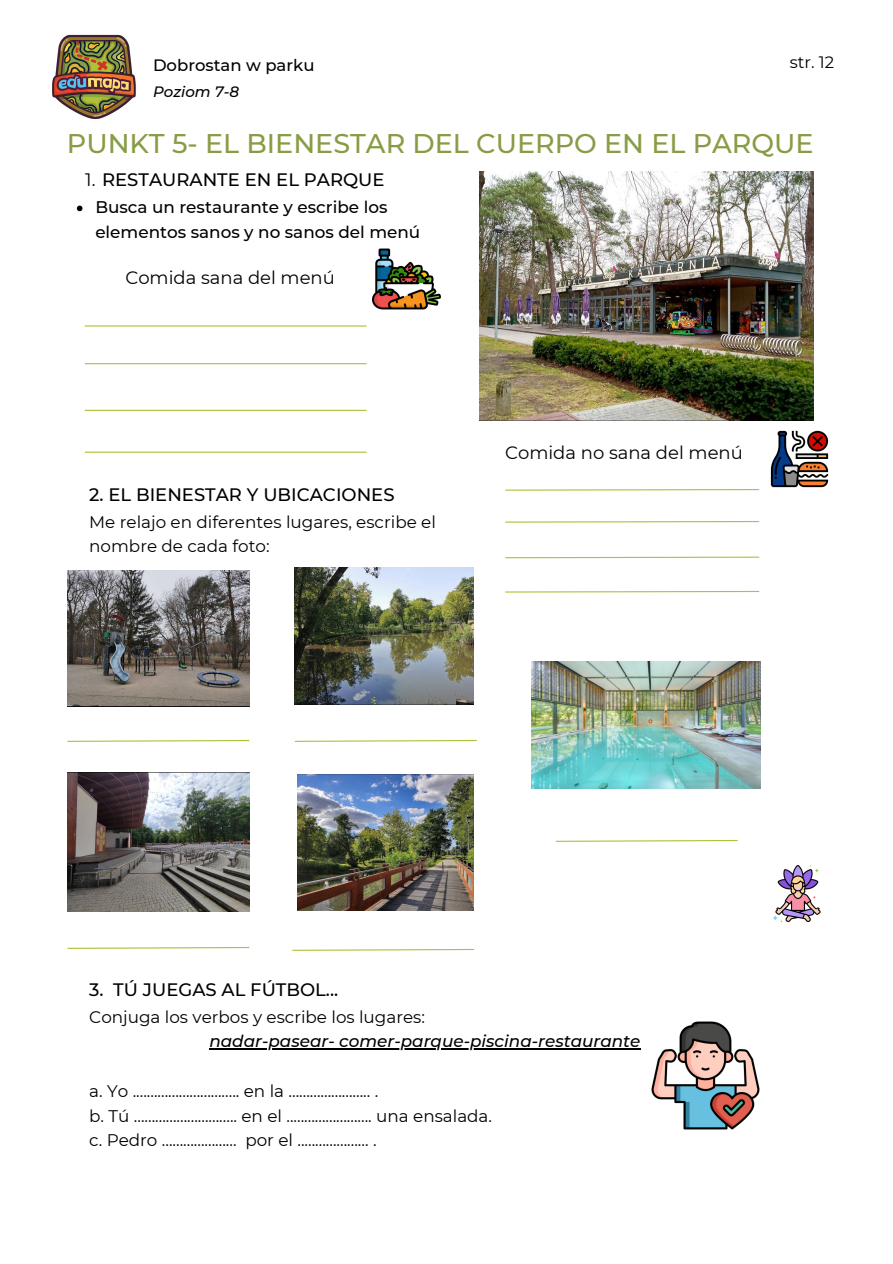
<style>
.page{position:relative;width:893px;height:1264px;background:#fff}
.page>*{position:absolute;margin:0;border:0;box-sizing:border-box;transform-origin:0 0}
.t1{font:500 27px "Montserrat";color:#889c45}
.t2{font:500 18px "Montserrat";color:#000}
.t3{font:18px "Montserrat";color:#000}
.t4{font:16.8px "Montserrat";color:#000}
.t5{font:500 16.8px/24.8px "Montserrat";color:#000}
.t6{font:italic 500 16.8px "Montserrat";color:#000}
.t7{font:500 16.5px "Montserrat";color:#000}
.t8{font:16.5px "Montserrat";color:#000}
.t9{font:italic 500 15px "Montserrat";color:#000}
.s1{font-weight:400}
</style>
<div class="page">
<img style="left:52px;top:34px;width:84px;height:85px">
<img style="left:67px;top:570px;width:182px;height:136px">
<img style="left:295px;top:568px;width:178px;height:136px">
<img style="left:479px;top:171px;width:334px;height:250px">
<hr style="left:85px;top:325px;width:281px;height:1px;background:#acc239">
<hr style="left:85px;top:363px;width:281px;height:1px;background:#acc239">
<hr style="left:85px;top:410px;width:281px;height:1px;background:#acc239">
<hr style="left:85px;top:451px;width:281px;height:2px;background:#acc239">
<svg style="left:505px;top:489px;width:254px;height:2px"></svg>
<img style="left:531px;top:661px;width:229px;height:127px">
<img style="left:67px;top:773px;width:182px;height:138px">
<img style="left:297px;top:774px;width:176px;height:136px">
<svg style="left:67px;top:740px;width:183px;height:2px"></svg>
<svg style="left:294px;top:740px;width:183px;height:2px"></svg>
<svg style="left:67px;top:947px;width:183px;height:2px"></svg>
<svg style="left:292px;top:948px;width:183px;height:3px"></svg>
<svg style="left:555px;top:839px;width:183px;height:3px"></svg>
<img style="left:373px;top:248px;width:67px;height:62px">
<img style="left:770px;top:430px;width:59px;height:58px">
<svg style="left:505px;top:521px;width:254px;height:2px"></svg>
<svg style="left:505px;top:556px;width:254px;height:3px"></svg>
<svg style="left:505px;top:590px;width:254px;height:3px"></svg>
<img style="left:652px;top:1021px;width:107px;height:108px">
<img style="left:773px;top:865px;width:48px;height:56px">
<svg style="left:77px;top:206px;width:5px;height:5px"></svg>
<hr style="left:209px;top:1048px;width:431px;height:1px;background:#000">
<p class="t7" style="left:153px;top:55px;width:163px">Dobrostan w parku</p>
<p class="t9" style="left:153px;top:82px;width:88px">Poziom 7-8</p>
<p class="t8" style="left:789px;top:52px;width:46px">str. 12</p>
<p class="t1" style="left:67px;top:127px;width:748px">PUNKT 5- EL BIENESTAR DEL CUERPO EN EL PARQUE</p>
<p class="t2" style="left:85px;top:169px;width:301px"><span class="s1">1.</span> RESTAURANTE EN EL PARQUE</p>
<p class="t5" style="left:95px;top:195px;width:326px">Busca un restaurante y escribe los elementos sanos y no sanos del menú</p>
<p class="t3" style="left:125px;top:266px;width:211px">Comida sana del menú</p>
<p class="t2" style="left:89px;top:483px;width:307px">2. EL BIENESTAR Y UBICACIONES</p>
<p class="t4" style="left:89px;top:511px;width:348px">Me relajo en diferentes lugares, escribe el</p>
<p class="t4" style="left:89px;top:536px;width:182px">nombre de cada foto:</p>
<p class="t3" style="left:505px;top:441px;width:239px">Comida no sana del menú</p>
<p class="t2" style="left:89px;top:978px;width:250px">3. TÚ JUEGAS AL FÚTBOL...</p>
<p class="t4" style="left:89px;top:1006px;width:337px">Conjuga los verbos y escribe los lugares:</p>
<p class="t6" style="left:209px;top:1031px;width:432px">nadar-pasear- comer-parque-piscina-restaurante</p>
<p class="t4" style="left:89px;top:1080px;width:290px">a. Yo .............................. en la ....................... .</p>
<p class="t4" style="left:89px;top:1105px;width:404px">b. Tú ............................. en el ........................ una ensalada.</p>
<p class="t4" style="left:89px;top:1130px;width:289px">c. Pedro ..................... por el .................... .</p>
</div>
